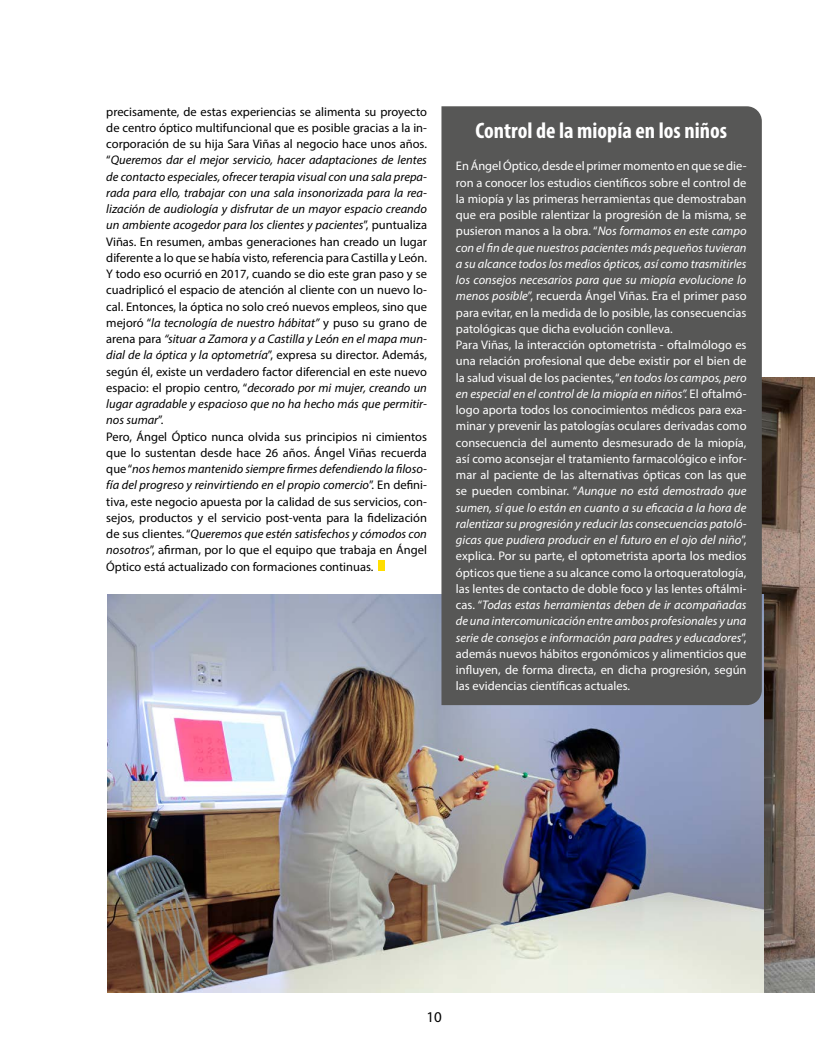
<style>
.page{position:relative;width:815px;height:1063px;background:#fff}
.page>*{position:absolute;margin:0;border:0;box-sizing:border-box;transform-origin:0 0}
.t1{font:700 condensed 22.5px "Myriad Pro";color:#fff}
.t2{font:15px "Myriad Pro";color:#000}
.t3{font:12.5px/16.2px "Myriad Pro";color:#fff}
.t4{font:12.5px/16.2px "Myriad Pro";color:#000}
.s1{font-style:italic}
</style>
<div class="page">
<img style="left:762px;top:377px;width:53px;height:615px">
<img style="left:107px;top:595px;width:657px;height:397px">
<div style="left:441px;top:106px;width:321px;height:599px;background:#575756"></div>
<div style="left:379px;top:561px;width:6px;height:10px;background:#ffde00"></div>
<p class="t4" style="left:106px;top:103px;width:322px">precisamente, de estas experiencias se alimenta su proyecto de centro óptico multifuncional que es posible gracias a la in&shy;corporación de su hija Sara Viñas al negocio hace unos años. “<span class="s1">Queremos dar el mejor servicio, hacer adaptaciones de lentes de contacto especiales, ofrecer terapia visual con una sala prepa&shy;rada para ello, trabajar con una sala insonorizada para la rea&shy;lización de audiología y disfrutar de un mayor espacio creando un ambiente acogedor para los clientes y pacientes</span>”, puntualiza Viñas. En resumen, ambas generaciones han creado un lugar diferente a lo que se había visto, referencia para Castilla y León.<br>Y todo eso ocurrió en 2017, cuando se dio este gran paso y se cuadriplicó el espacio de atención al cliente con un nuevo lo&shy;cal. Entonces, la óptica no solo creó nuevos empleos, sino que mejoró “<span class="s1">la tecnología de nuestro hábitat”</span> y puso su grano de arena para <span class="s1">“situar a Zamora y a Castilla y León en el mapa mun&shy;dial de la óptica y la optometría</span>”, expresa su director. Además, según él, existe un verdadero factor diferencial en este nuevo espacio: el propio centro, “<span class="s1">decorado por mi mujer, creando un lugar agradable y espacioso que no ha hecho más que permitir&shy;nos sumar</span>”.<br>Pero, Ángel Óptico nunca olvida sus principios ni cimientos que lo sustentan desde hace 26 años. Ángel Viñas recuerda que “<span class="s1">nos hemos mantenido siempre firmes defendiendo la filoso&shy;fía del progreso y reinvirtiendo en el propio comercio</span>”. En defini&shy;tiva, este negocio apuesta por la calidad de sus servicios, con&shy;sejos, productos y el servicio post-venta para la fidelización de sus clientes. “<span class="s1">Queremos que estén satisfechos y cómodos con nosotros</span>”, afirman, por lo que el equipo que trabaja en Ángel Óptico está actualizado con formaciones continuas.</p>
<h1 class="t1" style="left:475px;top:116px;width:253px">Control de la miopía en los niños</h1>
<p class="t3" style="left:456px;top:158px;width:292px">En Ángel Óptico, desde el primer momento en que se die&shy;ron a conocer los estudios científicos sobre el control de la miopía y las primeras herramientas que demostraban que era posible ralentizar la progresión de la misma, se pusieron manos a la obra. “<span class="s1">Nos formamos en este campo con el fin de que nuestros pacientes más pequeños tuvieran a su alcance todos los medios ópticos, así como trasmitirles los consejos necesarios para que su miopía evolucione lo menos posible</span>”, recuerda Ángel Viñas. Era el primer paso para evitar, en la medida de lo posible, las consecuencias patológicas que dicha evolución conlleva.<br>Para Viñas, la interacción optometrista - oftalmólogo es una relación profesional que debe existir por el bien de la salud visual de los pacientes, “<span class="s1">en todos los campos, pero en especial en el control de la miopía en niños”.</span> El oftalmó&shy;logo aporta todos los conocimientos médicos para exa&shy;minar y prevenir las patologías oculares derivadas como consecuencia del aumento desmesurado de la miopía, así como aconsejar el tratamiento farmacológico e infor&shy;mar al paciente de las alternativas ópticas con las que se pueden combinar. “<span class="s1">Aunque no está demostrado que sumen, sí que lo están en cuanto a su eficacia a la hora de ralentizar su progresión y reducir las consecuencias patoló&shy;gicas que pudiera producir en el futuro en el ojo del niño</span>”, explica. Por su parte, el optometrista aporta los medios ópticos que tiene a su alcance como la ortoqueratología, las lentes de contacto de doble foco y las lentes oftálmi&shy;cas. “<span class="s1">Todas estas herramientas deben de ir acompañadas de una intercomunicación entre ambos profesionales y una serie de consejos e información para padres y educadores</span>”, además nuevos hábitos ergonómicos y alimenticios que influyen, de forma directa, en dicha progresión, según las evidencias científicas actuales.</p>
<p class="t2" style="left:426px;top:1008px;width:17px">10</p>
</div>
